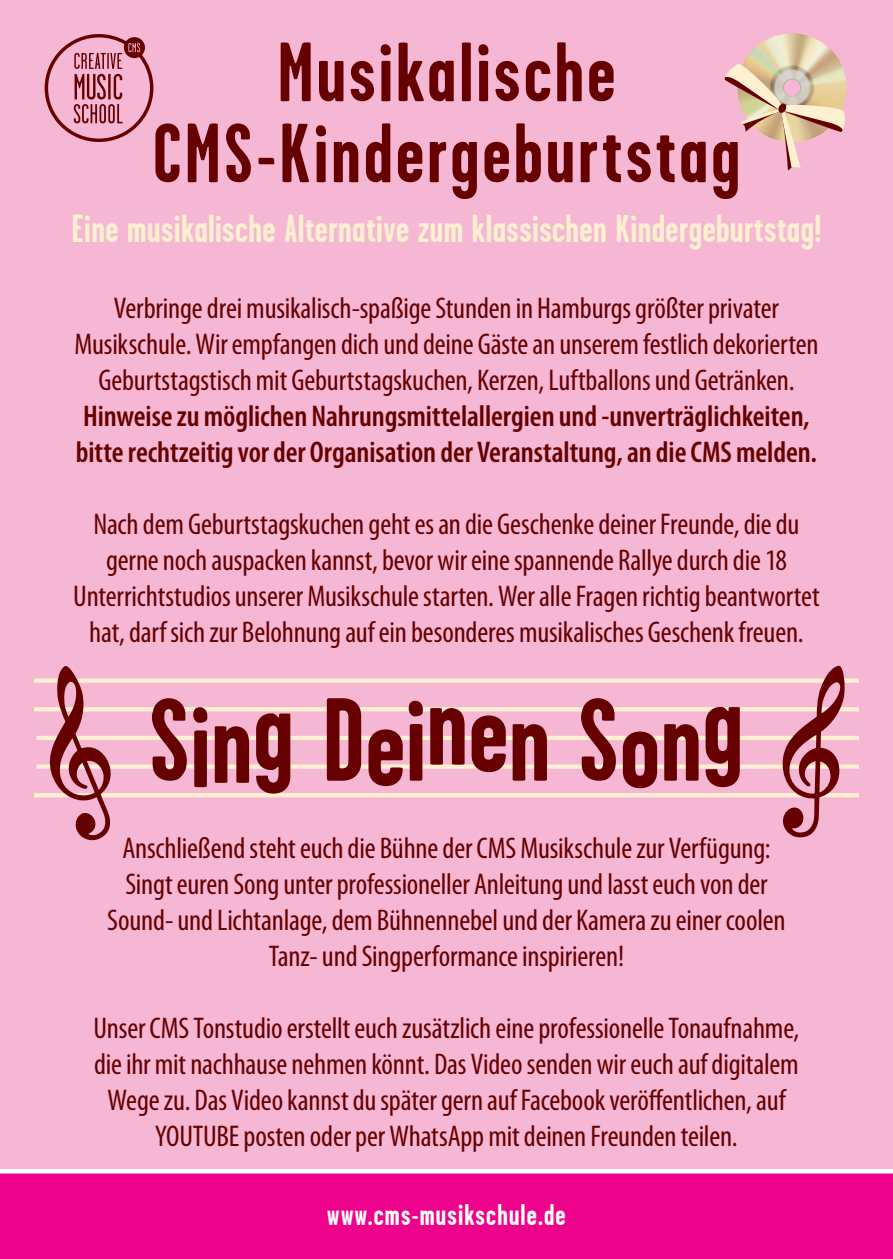
<style>
.page{position:relative;width:893px;height:1259px;background:#f6b7d4}
.page>*{position:absolute;margin:0;border:0;box-sizing:border-box;transform-origin:0 0}
.t1{font:700 84px/81px "Garage Gothic OT";letter-spacing:.035em;color:#600;text-align:center}
.t2{font:700 39px "Garage Gothic OT";letter-spacing:.01em;color:#fef0d0}
.t3{font:condensed 30px/36px "Myriad Pro";letter-spacing:-.005em;color:#600;text-align:center}
.t4{font:600 condensed 30px/36px "Myriad Pro";letter-spacing:-.005em;color:#600}
.t5{font:700 30px "Garage Gothic OT";letter-spacing:.04em;color:#fff}
</style>
<div class="page">
<div style="left:0;top:1169px;width:893px;height:90px;background:#ed028c"></div>
<div style="left:34px;top:678px;width:825px;height:5px;background:#fef0d0"></div>
<hr style="left:37px;top:736px;width:822px;height:4px;background:#fef0d0">
<hr style="left:34px;top:707px;width:825px;height:4px;background:#fef0d0">
<svg style="left:37px;top:764px;width:822px;height:4px"></svg>
<hr style="left:34px;top:793px;width:825px;height:4px;background:#fef0d0">
<svg style="left:152px;top:698px;width:588px;height:95px"></svg>
<svg style="left:781px;top:666px;width:64px;height:172px"></svg>
<svg style="left:47px;top:666px;width:64px;height:175px"></svg>
<img style="left:776px;top:33px;width:16px;height:3px">
<svg style="left:724px;top:64px;width:121px;height:107px"></svg>
<svg style="left:45px;top:34px;width:108px;height:108px"></svg>
<h1 class="t1" style="left:153px;top:32px;width:589px">Musikalische<br>CMS-Kindergeburtstag</h1>
<h2 class="t2" style="left:72px;top:208px;width:751px">Eine musikalische Alternative zum klassischen Kindergeburtstag!</h2>
<p class="t3" style="left:74px;top:290px;width:745px">Verbringe drei musikalisch-spaßige Stunden in Hamburgs größter privater<br>Musikschule. Wir empfangen dich und deine Gäste an unserem festlich dekorierten<br>Geburtstagstisch mit Geburtstagskuchen, Kerzen, Luftballons und Getränken.</p>
<p class="t4" style="left:76px;top:397px;width:743px">Hinweise zu möglichen Nahrungsmittelallergien und -unverträglichkeiten, bitte rechtzeitig vor der Organisation der Veranstaltung, an die CMS melden.</p>
<p class="t3" style="left:73px;top:506px;width:748px">Nach dem Geburtstagskuchen geht es an die Geschenke deiner Freunde, die du gerne noch auspacken kannst, bevor wir eine spannende Rallye durch die 18<br>Unterrichtstudios unserer Musikschule starten. Wer alle Fragen richtig beantwortet hat, darf sich zur Belohnung auf ein besonderes musikalisches Geschenk freuen.</p>
<p class="t3" style="left:107px;top:830px;width:680px">Anschließend steht euch die Bühne der CMS Musikschule zur Verfügung:<br>Singt euren Song unter professioneller Anleitung und lasst euch von der Sound- und Lichtanlage, dem Bühnennebel und der Kamera zu einer coolen Tanz- und Singperformance inspirieren!</p>
<p class="t3" style="left:93px;top:1010px;width:707px">Unser CMS Tonstudio erstellt euch zusätzlich eine professionelle Tonaufnahme, die ihr mit nachhause nehmen könnt. Das Video senden wir euch auf digitalem Wege zu. Das Video kannst du später gern auf Facebook veröffentlichen, auf YOUTUBE posten oder per WhatsApp mit deinen Freunden teilen.</p>
<p class="t5" style="left:327px;top:1198px;width:240px">www.cms-musikschule.de</p>
</div>
